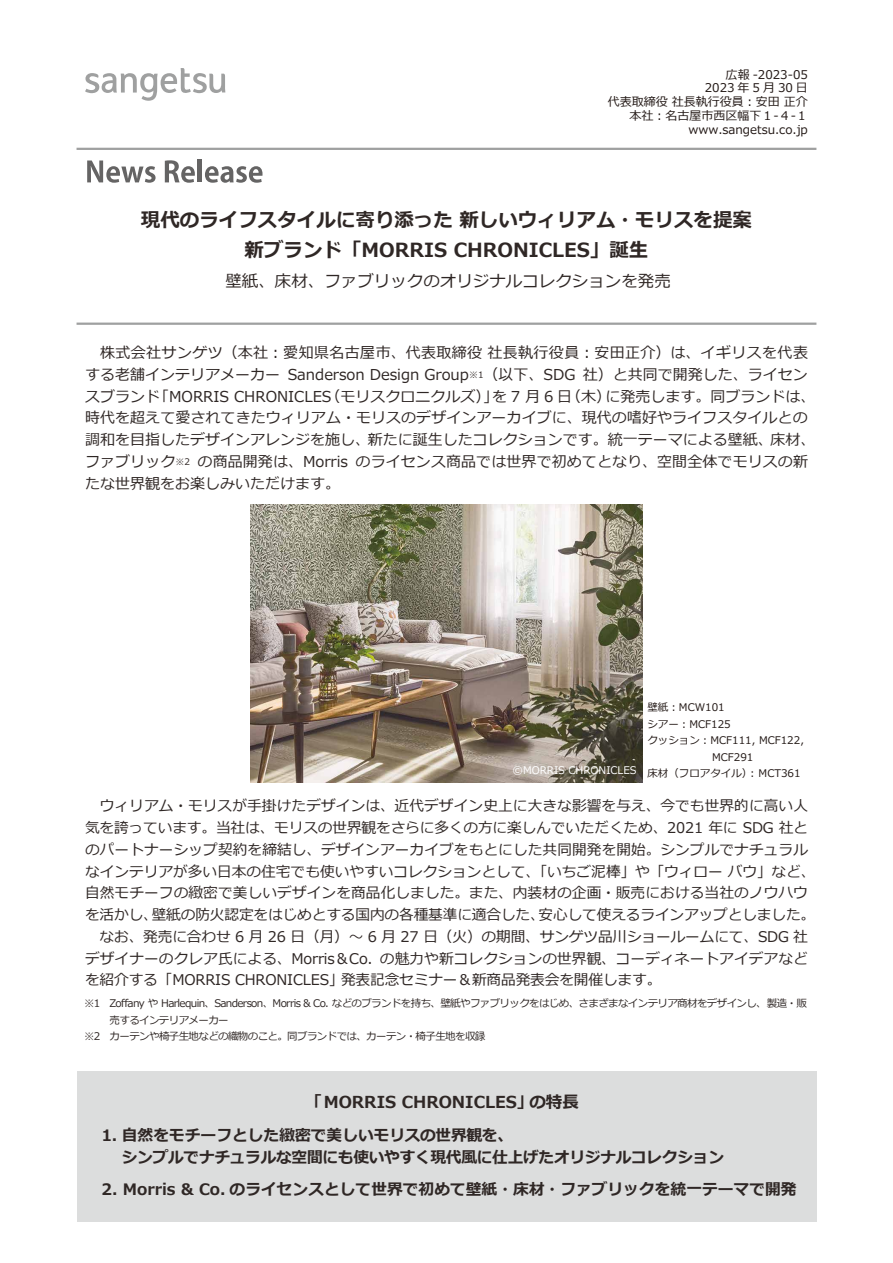
<style>
.page{position:relative;width:893px;height:1263px;background:#fff}
.page>*{position:absolute;margin:0;border:0;box-sizing:border-box;transform-origin:0 0}
.t1{font:700 19.5px/30px "Meiryo";color:#2f2725;text-align:center}
.t2{font:16.5px "Meiryo";color:#2f2725}
.t3{font:700 16.5px "Meiryo";color:#2f2725}
.t4{font:700 15.75px/22.5px "Meiryo";letter-spacing:-.02em;color:#2f2725}
.t5{font:700 15.75px "Meiryo";color:#2f2725}
.t6{font:15px/21.8px "Meiryo";color:#2f2725}
.t7{font:14.7px/21.8px "Meiryo";color:#2f2725}
.t8{font:12px/13.8px "Meiryo";color:#221815;text-align:right}
.t9{font:10.5px/16.5px "Meiryo";letter-spacing:-.06em;color:#2f2725}
.t10{font:10.5px "Meiryo";color:#221815}
.t11{font:10.5px "Meiryo";color:#fff}
.s1{color:#221815}
</style>
<div class="page">
<svg style="left:85px;top:68px;width:140px;height:33px"></svg>
<hr style="left:77px;top:148px;width:739px;height:2px;background:#9fa0a0">
<hr style="left:77px;top:323px;width:739px;height:2px;background:#9fa0a0">
<svg style="left:87px;top:160px;width:69px;height:23px"></svg>
<svg style="left:165px;top:160px;width:30px;height:23px"></svg>
<hr style="left:198px;top:159px;width:4px;height:23px;background:#656464">
<svg style="left:205px;top:166px;width:58px;height:17px"></svg>
<div style="left:77px;top:1071px;width:739px;height:151px;background:#dcdddd"></div>
<img style="left:250px;top:504px;width:393px;height:279px">
<p class="t8" style="left:608px;top:68px;width:202px">広報 -2023-05<br>2023年5月30日<br>代表取締役 社長執行役員︓安田 正介本社︓名古屋市西区幅下１-４-１www.sangetsu.co.jp</p>
<h1 class="t1" style="left:141px;top:206px;width:612px">現代のライフスタイルに寄り添った 新しいウィリアム・モリスを提案新ブランド「MORRIS CHRONICLES」誕生</h1>
<p class="t2" style="left:225px;top:270px;width:447px">壁紙、床材、ファブリックのオリジナルコレクションを発売</p>
<p class="t6" style="left:85px;top:343px;width:732px">　株式会社サンゲツ（本社︓愛知県名古屋市、代表取締役 社長執行役員︓安田正介）は、イギリスを代表する老舗インテリアメーカー Sanderson Design Group<sup>※1</sup>（以下、SDG 社）と共同で開発した、ライセンスブランド「MORRIS CHRONICLES（モリスクロニクルズ）」を 7 月 6 日（木）に発売します。同ブランドは、時代を超えて愛されてきたウィリアム・モリスのデザインアーカイブに、現代の嗜好やライフスタイルとの調和を目指したデザインアレンジを施し、新たに誕生したコレクションです。統一テーマによる壁紙、床材、ファブリック<sup>※2</sup> の商品開発は、Morris のライセンス商品では世界で初めてとなり、空間全体でモリスの新たな世界観をお楽しみいただけます。</p>
<p class="t10" style="left:647px;top:700px;width:79px">壁紙︓MCW101</p>
<p class="t10" style="left:647px;top:717px;width:85px">シアー︓MCF125</p>
<p class="t10" style="left:647px;top:733px;width:158px">クッション︓MCF111, MCF122,</p>
<p class="t10" style="left:712px;top:750px;width:43px">MCF291</p>
<p class="t11" style="left:512px;top:762px;width:290px">©MORRIS CHRONICLES <span class="s1">床材（フロアタイル）︓ MCT361</span></p>
<p class="t7" style="left:85px;top:796px;width:732px;text-indent:15px">ウィリアム・モリスが手掛けたデザインは、近代デザイン史上に大きな影響を与え、今でも世界的に高い人気を誇っています。当社は、モリスの世界観をさらに多くの方に楽しんでいただくため、2021 年に SDG 社とのパートナーシップ契約を締結し、デザインアーカイブをもとにした共同開発を開始。シンプルでナチュラルなインテリアが多い日本の住宅でも使いやすいコレクションとして、「いちご泥棒」や「ウィロー バウ」など、自然モチーフの緻密で美しいデザインを商品化しました。また、内装材の企画・販売における当社のノウハウを活かし、壁紙の防火認定をはじめとする国内の各種基準に適合した、安心して使えるラインアップとしました。　なお、発売に合わせ 6 月 26 日（月）～ 6 月 27 日（火）の期間、サンゲツ品川ショールームにて、SDG 社デザイナーのクレア氏による、Morris＆Co. の魅力や新コレクションの世界観、コーディネートアイデアなどを紹介する「MORRIS CHRONICLES」発表記念セミナー＆新商品発表会を開催します。</p>
<p class="t9" style="left:84px;top:996px;width:724px">※1　Zoffany や Harlequin、Sanderson、Morris &amp; Co. などのブランドを持ち、壁紙やファブリックをはじめ、さまざまなインテリア商材をデザインし、製造・販　　 売するインテリアメーカー<br>※2　カーテンや椅子生地などの織物のこと。同ブランドでは、カーテン・椅子生地を収録</p>
<p class="t3" style="left:306px;top:1090px;width:275px">「MORRIS CHRONICLES」の特長</p>
<p class="t4" style="left:101px;top:1125px;width:624px">1. 自然をモチーフとした緻密で美しいモリスの世界観を、<br>　 シンプルでナチュラルな空間にも使いやすく現代風に仕上げたオリジナルコレクション</p>
<p class="t5" style="left:101px;top:1178px;width:697px">2. Morris &amp; Co. のライセンスとして世界で初めて壁紙・床材・ファブリックを統一テーマで開発</p>
</div>
